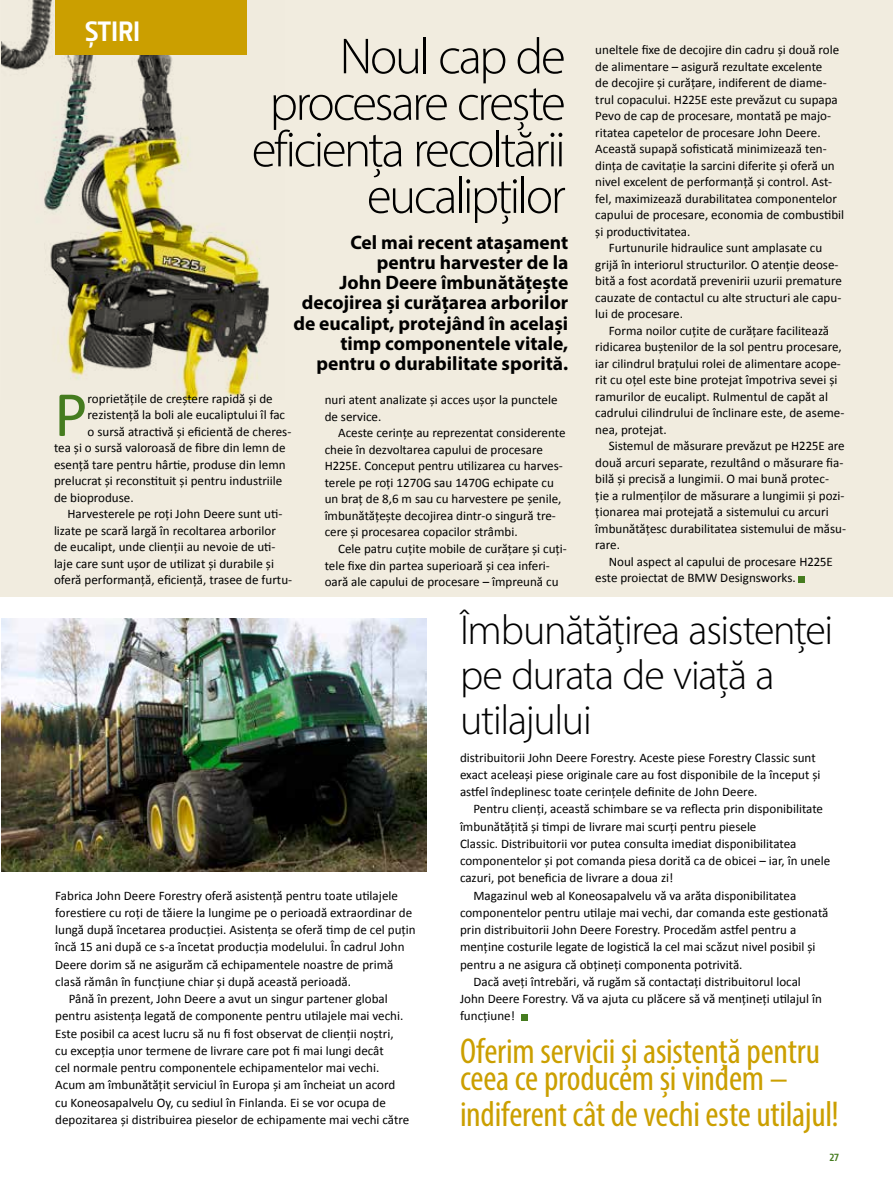
<style>
.page{position:relative;width:893px;height:1191px;background:#fff}
.page>*{position:absolute;margin:0;border:0;box-sizing:border-box;transform-origin:0 0}
.t1{font:65.1px "Calibri";color:#457c1f}
.t2{font:300 51px/46.5px "Myriad Pro";letter-spacing:-.05em;color:#000;text-align:right}
.t3{font:300 42px/45px "Myriad Pro";letter-spacing:-.03em;color:#000}
.t4{font:condensed 36px/27px "Myriad Pro";letter-spacing:-.01em;color:#cb9f00}
.t5{font:700 28.35px "JD Sans Pro";letter-spacing:-.025em;color:#fff}
.t6{font:700 19.5px/20.2px "Myriad Pro";color:#000;text-align:right}
.t7{font:13.05px/16.5px "Calibri";color:#000}
.t8{font:700 10.5px "JD Sans Pro";color:#457c1f}
</style>
<div class="page">
<div style="left:1px;top:0;width:892px;height:597px;background:#f1ecdf"></div>
<img style="left:1px;top:0;width:268px;height:400px">
<img style="left:1px;top:618px;width:425px;height:254px">
<div style="left:55px;top:0;width:140px;height:54px;background:#cb9f00"></div>
<div style="left:72px;top:0;width:175px;height:54px;background:#cb9f00"></div>
<div style="left:798px;top:576px;width:7px;height:6px;background:#457c1f"></div>
<div style="left:521px;top:1013px;width:6px;height:7px;background:#457c1f"></div>
<h3 class="t5" style="left:85px;top:13px;width:57px">ȘTIRI</h3>
<h2 class="t2" style="left:252px;top:33px;width:316px">Noul cap de procesare crește eficiența recoltării eucalipților</h2>
<h3 class="t6" style="left:293px;top:231px;width:276px">Cel mai recent atașament pentru harvester de la<br>John Deere îmbunătățește decojirea și curățarea arborilor de eucalipt, protejând în același timp componentele vitale, pentru o durabilitate sporită.</h3>
<h1 class="t1" style="left:54px;top:369px;width:35px">P</h1>
<p class="t7" style="left:88px;top:390px;width:187px">roprietățile de creștere rapidă și de</p>
<p class="t7" style="left:88px;top:406px;width:199px">rezistență la boli ale eucaliptului îl fac</p>
<p class="t7" style="left:88px;top:423px;width:205px">o sursă atractivă și eficientă de cheres-</p>
<p class="t7" style="left:54px;top:439px;width:233px">tea și o sursă valoroasă de fibre din lemn de</p>
<p class="t7" style="left:54px;top:456px;width:233px">esență tare pentru hârtie, produse din lemn</p>
<p class="t7" style="left:54px;top:472px;width:230px">prelucrat și reconstituit și pentru industriile</p>
<p class="t7" style="left:54px;top:489px;width:81px">de bioproduse.</p>
<p class="t7" style="left:67px;top:505px;width:216px">Harvesterele pe roți John Deere sunt uti-</p>
<p class="t7" style="left:54px;top:522px;width:223px">lizate pe scară largă în recoltarea arborilor</p>
<p class="t7" style="left:54px;top:538px;width:223px">de eucalipt, unde clienții au nevoie de uti-</p>
<p class="t7" style="left:54px;top:555px;width:222px">laje care sunt ușor de utilizat și durabile și</p>
<p class="t7" style="left:54px;top:571px;width:240px">oferă performanță, eficiență, trasee de furtu-</p>
<p class="t7" style="left:325px;top:391px;width:234px">nuri atent analizate și acces ușor la punctele de service.</p>
<p class="t7" style="left:325px;top:424px;width:242px;text-indent:13px">Aceste cerințe au reprezentat considerente cheie în dezvoltarea capului de procesare H225E. Conceput pentru utilizarea cu harves&shy;terele pe roți 1270G sau 1470G echipate cu un braț de 8,6 m sau cu harvestere pe șenile, îmbunătățește decojirea dintr-o singură tre&shy;cere și procesarea copacilor strâmbi.</p>
<p class="t7" style="left:325px;top:540px;width:244px;text-indent:13px">Cele patru cuțite mobile de curățare și cuți&shy;tele fixe din partea superioară și cea inferi&shy;oară ale capului de procesare – împreună cu</p>
<p class="t7" style="left:595px;top:41px;width:245px">uneltele fixe de decojire din cadru și două role</p>
<p class="t7" style="left:595px;top:58px;width:229px">de alimentare – asigură rezultate excelente</p>
<p class="t7" style="left:595px;top:74px;width:233px">de decojire și curățare, indiferent de diame-</p>
<p class="t7" style="left:595px;top:91px;width:244px">trul copacului. H225E este prevăzut cu supapa</p>
<p class="t7" style="left:595px;top:107px;width:237px">Pevo de cap de procesare, montată pe majo-</p>
<p class="t7" style="left:595px;top:124px;width:227px">ritatea capetelor de procesare John Deere.</p>
<p class="t7" style="left:595px;top:140px;width:233px">Această supapă sofisticată minimizează ten-</p>
<p class="t7" style="left:595px;top:157px;width:241px">dința de cavitație la sarcini diferite și oferă un</p>
<p class="t7" style="left:595px;top:173px;width:238px">nivel excelent de performanță și control. Ast-</p>
<p class="t7" style="left:595px;top:190px;width:243px">fel, maximizează durabilitatea componentelor</p>
<p class="t7" style="left:595px;top:206px;width:250px">capului de procesare, economia de combustibil</p>
<p class="t7" style="left:595px;top:223px;width:97px">și productivitatea.</p>
<p class="t7" style="left:609px;top:239px;width:215px">Furtunurile hidraulice sunt amplasate cu</p>
<p class="t7" style="left:595px;top:256px;width:245px">grijă în interiorul structurilor. O atenție deose-</p>
<p class="t7" style="left:595px;top:272px;width:248px">bită a fost acordată prevenirii uzurii premature</p>
<p class="t7" style="left:595px;top:289px;width:248px">cauzate de contactul cu alte structuri ale capu-</p>
<p class="t7" style="left:595px;top:305px;width:89px">lui de procesare.</p>
<p class="t7" style="left:609px;top:322px;width:222px">Forma noilor cuțite de curățare facilitează</p>
<p class="t7" style="left:595px;top:338px;width:248px">ridicarea buștenilor de la sol pentru procesare,</p>
<p class="t7" style="left:595px;top:355px;width:247px">iar cilindrul brațului rolei de alimentare acope-</p>
<p class="t7" style="left:595px;top:371px;width:244px">rit cu oțel este bine protejat împotriva sevei și</p>
<p class="t7" style="left:595px;top:388px;width:234px">ramurilor de eucalipt. Rulmentul de capăt al</p>
<p class="t7" style="left:595px;top:404px;width:251px">cadrului cilindrului de înclinare este, de aseme-</p>
<p class="t7" style="left:595px;top:421px;width:73px">nea, protejat.</p>
<p class="t7" style="left:609px;top:437px;width:237px">Sistemul de măsurare prevăzut pe H225E are</p>
<p class="t7" style="left:595px;top:454px;width:250px">două arcuri separate, rezultând o măsurare fia-</p>
<p class="t7" style="left:595px;top:470px;width:235px">bilă și precisă a lungimii. O mai bună protec-</p>
<p class="t7" style="left:595px;top:487px;width:251px">ție a rulmenților de măsurare a lungimii și pozi-</p>
<p class="t7" style="left:595px;top:503px;width:235px">ționarea mai protejată a sistemului cu arcuri</p>
<p class="t7" style="left:595px;top:520px;width:252px">îmbunătățesc durabilitatea sistemului de măsu-</p>
<p class="t7" style="left:595px;top:536px;width:26px">rare.</p>
<p class="t7" style="left:609px;top:553px;width:226px">Noul aspect al capului de procesare H225E</p>
<p class="t7" style="left:595px;top:569px;width:202px">este proiectat de BMW Designsworks.</p>
<p class="t7" style="left:55px;top:886px;width:344px">Fabrica John Deere Forestry oferă asistență pentru toate utilajele</p>
<p class="t7" style="left:55px;top:904px;width:358px">forestiere cu roți de tăiere la lungime pe o perioadă extraordinar de</p>
<p class="t7" style="left:55px;top:921px;width:362px">lungă după încetarea producției. Asistența se oferă timp de cel puțin</p>
<p class="t7" style="left:55px;top:938px;width:351px">încă 15 ani după ce s-a încetat producția modelului. În cadrul John</p>
<p class="t7" style="left:55px;top:955px;width:340px">Deere dorim să ne asigurăm că echipamentele noastre de primă</p>
<p class="t7" style="left:55px;top:973px;width:297px">clasă rămân în funcțiune chiar și după această perioadă.</p>
<p class="t7" style="left:69px;top:990px;width:321px">Până în prezent, John Deere a avut un singur partener global</p>
<p class="t7" style="left:55px;top:1007px;width:350px">pentru asistența legată de componente pentru utilajele mai vechi.</p>
<p class="t7" style="left:55px;top:1024px;width:340px">Este posibil ca acest lucru să nu fi fost observat de clienții noștri,</p>
<p class="t7" style="left:55px;top:1042px;width:330px">cu excepția unor termene de livrare care pot fi mai lungi decât</p>
<p class="t7" style="left:55px;top:1059px;width:326px">cel normale pentru componentele echipamentelor mai vechi.</p>
<p class="t7" style="left:55px;top:1076px;width:342px">Acum am îmbunătățit serviciul în Europa și am încheiat un acord</p>
<p class="t7" style="left:55px;top:1093px;width:332px">cu Koneosapalvelu Oy, cu sediul în Finlanda. Ei se vor ocupa de</p>
<p class="t7" style="left:55px;top:1111px;width:355px">depozitarea și distribuirea pieselor de echipamente mai vechi către</p>
<h3 class="t3" style="left:460px;top:607px;width:375px">Îmbunătățirea asistenței pe durata de viață a utilajului</h3>
<p class="t7" style="left:460px;top:748px;width:362px;line-height:17.2px">distribuitorii John Deere Forestry. Aceste piese Forestry Classic sunt exact aceleași piese originale care au fost disponibile de la început și astfel îndeplinesc toate cerințele definite de John Deere.</p>
<p class="t7" style="left:473px;top:800px;width:351px">Pentru clienți, această schimbare se va reflecta prin disponibilitate</p>
<p class="t7" style="left:460px;top:817px;width:298px">îmbunătățită și timpi de livrare mai scurți pentru piesele</p>
<p class="t7" style="left:460px;top:835px;width:338px">Classic. Distribuitorii vor putea consulta imediat disponibilitatea</p>
<p class="t7" style="left:460px;top:852px;width:372px">componentelor și pot comanda piesa dorită ca de obicei – iar, în unele</p>
<p class="t7" style="left:460px;top:869px;width:215px">cazuri, pot beneficia de livrare a doua zi!</p>
<p class="t7" style="left:473px;top:886px;width:324px">Magazinul web al Koneosapalvelu vă va arăta disponibilitatea</p>
<p class="t7" style="left:460px;top:904px;width:370px">componentelor pentru utilaje mai vechi, dar comanda este gestionată</p>
<p class="t7" style="left:460px;top:921px;width:338px">prin distribuitorii John Deere Forestry. Procedăm astfel pentru a</p>
<p class="t7" style="left:460px;top:938px;width:357px">menține costurile legate de logistică la cel mai scăzut nivel posibil și</p>
<p class="t7" style="left:460px;top:955px;width:284px">pentru a ne asigura că obțineți componenta potrivită.</p>
<p class="t7" style="left:473px;top:973px;width:329px">Dacă aveți întrebări, vă rugăm să contactați distribuitorul local</p>
<p class="t7" style="left:460px;top:990px;width:363px">John Deere Forestry. Vă va ajuta cu plăcere să vă mențineți utilajul în</p>
<p class="t7" style="left:460px;top:1007px;width:57px">funcțiune!</p>
<h3 class="t4" style="left:460px;top:1037px;width:362px">Oferim servicii și asistență pentru ceea ce producem și vindem –</h3>
<h3 class="t4" style="left:460px;top:1100px;width:380px">indiferent cât de vechi este utilajul!</h3>
<p class="t8" style="left:829px;top:1150px;width:11px">27</p>
</div>
